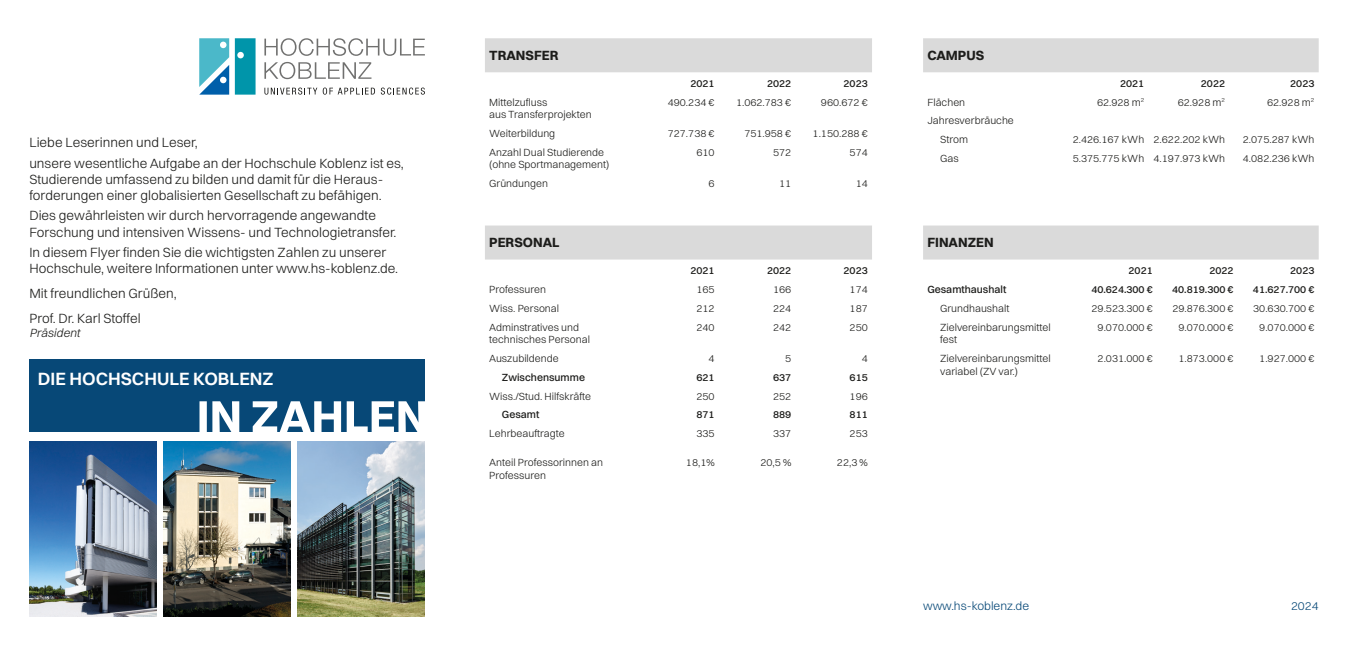
<style>
.page{position:relative;width:1357px;height:655px;background:#fff}
.page>*{position:absolute;margin:0;border:0;box-sizing:border-box;transform-origin:0 0}
.t1{font:600 18px "Switzer";color:#fff}
.t2{font:300 13.5px/16.2px "Switzer";color:#1d1d1b}
.t3{font:700 13.5px "Switzer";color:#1d1d1b}
.t4{font:300 12px "Switzer";color:#074877}
.t5{font:italic 300 12px "Switzer";color:#1d1d1b}
.t6{font:300 10.5px/12.6px "Switzer";color:#1d1d1b}
.t7{font:500 10.5px "Switzer";color:#1d1d1b}
</style>
<div class="page">
<svg style="left:235px;top:38px;width:20px;height:57px"></svg>
<svg style="left:199px;top:38px;width:30px;height:57px"></svg>
<svg style="left:264px;top:62px;width:107px;height:17px"></svg>
<svg style="left:264px;top:88px;width:53px;height:7px"></svg>
<svg style="left:323px;top:88px;width:52px;height:7px"></svg>
<svg style="left:381px;top:88px;width:44px;height:7px"></svg>
<svg style="left:264px;top:38px;width:161px;height:18px"></svg>
<div style="left:485px;top:225px;width:387px;height:34px;background:#dadada"></div>
<div style="left:923px;top:38px;width:395px;height:34px;background:#dadada"></div>
<div style="left:923px;top:225px;width:395px;height:34px;background:#dadada"></div>
<div style="left:29px;top:359px;width:396px;height:72px;background:#074877"></div>
<svg style="left:199px;top:401px;width:226px;height:31px"></svg>
<div style="left:485px;top:38px;width:387px;height:34px;background:#dadada"></div>
<img style="left:29px;top:441px;width:128px;height:176px">
<img style="left:163px;top:441px;width:128px;height:176px">
<img style="left:297px;top:441px;width:128px;height:176px">
<p class="t2" style="left:29px;top:134px;width:170px">Liebe Leserinnen und Leser,</p>
<p class="t2" style="left:29px;top:155px;width:376px">unsere wesentliche Aufgabe an der Hochschule Koblenz ist es,<br>Studierende umfassend zu bilden und damit für die Heraus&shy;forderungen einer globalisierten Gesellschaft zu befähigen.</p>
<p class="t2" style="left:29px;top:207px;width:369px">Dies gewährleisten wir durch hervorragende angewandte<br>Forschung und intensiven Wissens- und Technologietransfer.</p>
<p class="t2" style="left:29px;top:244px;width:370px">In diesem Flyer finden Sie die wichtigsten Zahlen zu unserer<br>Hochschule, weitere Informationen unter www.hs-koblenz.de.</p>
<p class="t2" style="left:29px;top:285px;width:149px">Mit freundlichen Grüßen,</p>
<p class="t2" style="left:29px;top:310px;width:113px">Prof. Dr. Karl Stoffel</p>
<p class="t5" style="left:29px;top:326px;width:52px">Präsident</p>
<p class="t1" style="left:38px;top:368px;width:237px">DIE HOCHSCHULE KOBLENZ</p>
<p class="t3" style="left:489px;top:47px;width:71px">TRANSFER</p>
<p class="t3" style="left:927px;top:47px;width:58px">CAMPUS</p>
<p class="t7" style="left:690px;top:77px;width:26px">2021</p>
<p class="t7" style="left:767px;top:77px;width:26px">2022</p>
<p class="t7" style="left:843px;top:77px;width:26px">2023</p>
<p class="t7" style="left:1120px;top:77px;width:26px">2021</p>
<p class="t7" style="left:1200px;top:77px;width:26px">2022</p>
<p class="t7" style="left:1290px;top:77px;width:26px">2023</p>
<p class="t6" style="left:489px;top:96px;width:104px">Mittelzufluss<br>aus Transferprojekten</p>
<p class="t6" style="left:668px;top:96px;width:48px">490.234 €</p>
<p class="t6" style="left:736px;top:96px;width:57px">1.062.783 €</p>
<p class="t6" style="left:821px;top:96px;width:48px">960.672 €</p>
<p class="t6" style="left:489px;top:127px;width:68px">Weiterbildung</p>
<p class="t6" style="left:668px;top:127px;width:48px">727.738 €</p>
<p class="t6" style="left:744px;top:127px;width:48px">751.958 €</p>
<p class="t6" style="left:812px;top:127px;width:57px">1.150.288 €</p>
<p class="t6" style="left:489px;top:146px;width:122px">Anzahl Dual Studierende (ohne Sportmanagement)</p>
<p class="t6" style="left:696px;top:146px;width:20px">610</p>
<p class="t6" style="left:773px;top:146px;width:20px">572</p>
<p class="t6" style="left:849px;top:146px;width:20px">574</p>
<p class="t6" style="left:489px;top:177px;width:60px">Gründungen</p>
<p class="t6" style="left:708px;top:177px;width:8px">6</p>
<p class="t6" style="left:779px;top:177px;width:14px">11</p>
<p class="t6" style="left:855px;top:177px;width:14px">14</p>
<p class="t6" style="left:927px;top:96px;width:39px">Flächen</p>
<p class="t6" style="left:1097px;top:96px;width:49px">62.928 m<sup>2</sup></p>
<p class="t6" style="left:1177px;top:96px;width:49px">62.928 m<sup>2</sup></p>
<p class="t6" style="left:1267px;top:96px;width:49px">62.928 m<sup>2</sup></p>
<p class="t6" style="left:927px;top:114px;width:88px">Jahresverbräuche</p>
<p class="t6" style="left:940px;top:133px;width:29px">Strom</p>
<p class="t6" style="left:1072px;top:133px;width:73px">2.426.167 kWh</p>
<p class="t6" style="left:1153px;top:133px;width:73px">2.622.202 kWh</p>
<p class="t6" style="left:1242px;top:133px;width:73px">2.075.287 kWh</p>
<p class="t6" style="left:940px;top:152px;width:20px">Gas</p>
<p class="t6" style="left:1072px;top:152px;width:73px">5.375.775 kWh</p>
<p class="t6" style="left:1153px;top:152px;width:73px">4.197.973 kWh</p>
<p class="t6" style="left:1242px;top:152px;width:73px">4.082.236 kWh</p>
<p class="t3" style="left:489px;top:234px;width:72px">PERSONAL</p>
<p class="t3" style="left:927px;top:234px;width:68px">FINANZEN</p>
<p class="t7" style="left:690px;top:264px;width:26px">2021</p>
<p class="t7" style="left:767px;top:264px;width:26px">2022</p>
<p class="t7" style="left:843px;top:264px;width:26px">2023</p>
<p class="t7" style="left:1128px;top:264px;width:26px">2021</p>
<p class="t7" style="left:1209px;top:264px;width:26px">2022</p>
<p class="t7" style="left:1290px;top:264px;width:26px">2023</p>
<p class="t6" style="left:489px;top:283px;width:58px">Professuren</p>
<p class="t6" style="left:696px;top:283px;width:20px">165</p>
<p class="t6" style="left:773px;top:283px;width:20px">166</p>
<p class="t6" style="left:849px;top:283px;width:20px">174</p>
<p class="t6" style="left:489px;top:302px;width:71px">Wiss. Personal</p>
<p class="t6" style="left:696px;top:302px;width:20px">212</p>
<p class="t6" style="left:773px;top:302px;width:20px">224</p>
<p class="t6" style="left:849px;top:302px;width:20px">187</p>
<p class="t6" style="left:489px;top:320px;width:102px">Adminstratives und technisches Personal</p>
<p class="t6" style="left:696px;top:320px;width:20px">240</p>
<p class="t6" style="left:773px;top:320px;width:20px">242</p>
<p class="t6" style="left:849px;top:320px;width:20px">250</p>
<p class="t6" style="left:489px;top:352px;width:71px">Auszubildende</p>
<p class="t6" style="left:708px;top:352px;width:8px">4</p>
<p class="t6" style="left:785px;top:352px;width:8px">5</p>
<p class="t6" style="left:861px;top:352px;width:8px">4</p>
<p class="t7" style="left:502px;top:371px;width:85px">Zwischensumme</p>
<p class="t7" style="left:696px;top:371px;width:20px">621</p>
<p class="t7" style="left:773px;top:371px;width:20px">637</p>
<p class="t7" style="left:849px;top:371px;width:20px">615</p>
<p class="t6" style="left:489px;top:389px;width:103px">Wiss./Stud. Hilfskräfte</p>
<p class="t6" style="left:696px;top:389px;width:20px">250</p>
<p class="t6" style="left:773px;top:389px;width:20px">252</p>
<p class="t6" style="left:849px;top:389px;width:20px">196</p>
<p class="t7" style="left:502px;top:408px;width:39px">Gesamt</p>
<p class="t7" style="left:696px;top:408px;width:20px">871</p>
<p class="t7" style="left:773px;top:408px;width:20px">889</p>
<p class="t7" style="left:849px;top:408px;width:20px">811</p>
<p class="t6" style="left:489px;top:427px;width:77px">Lehrbeauftragte</p>
<p class="t6" style="left:696px;top:427px;width:20px">335</p>
<p class="t6" style="left:773px;top:427px;width:20px">337</p>
<p class="t6" style="left:849px;top:427px;width:20px">253</p>
<p class="t6" style="left:489px;top:456px;width:115px">Anteil Professorinnen an<br>Professuren</p>
<p class="t6" style="left:686px;top:456px;width:30px">18,1%</p>
<p class="t6" style="left:760px;top:456px;width:32px">20,5 %</p>
<p class="t6" style="left:837px;top:456px;width:32px">22,3 %</p>
<p class="t7" style="left:927px;top:283px;width:81px">Gesamthaushalt</p>
<p class="t7" style="left:1091px;top:283px;width:63px">40.624.300 €</p>
<p class="t7" style="left:1172px;top:283px;width:63px">40.819.300 €</p>
<p class="t7" style="left:1252px;top:283px;width:63px">41.627.700 €</p>
<p class="t6" style="left:940px;top:302px;width:71px">Grundhaushalt</p>
<p class="t6" style="left:1091px;top:302px;width:63px">29.523.300 €</p>
<p class="t6" style="left:1172px;top:302px;width:63px">29.876.300 €</p>
<p class="t6" style="left:1253px;top:302px;width:63px">30.630.700 €</p>
<p class="t6" style="left:940px;top:320px;width:112px">Zielvereinbarungsmittel fest</p>
<p class="t6" style="left:1097px;top:320px;width:57px">9.070.000 €</p>
<p class="t6" style="left:1178px;top:320px;width:57px">9.070.000 €</p>
<p class="t6" style="left:1259px;top:320px;width:57px">9.070.000 €</p>
<p class="t6" style="left:940px;top:352px;width:112px">Zielvereinbarungsmittel variabel (ZV var.)</p>
<p class="t6" style="left:1097px;top:352px;width:57px">2.031.000 €</p>
<p class="t6" style="left:1178px;top:352px;width:57px">1.873.000 €</p>
<p class="t6" style="left:1259px;top:352px;width:57px">1.927.000 €</p>
<p class="t4" style="left:923px;top:598px;width:108px">www.hs-koblenz.de</p>
<p class="t4" style="left:1290px;top:598px;width:29px">2024</p>
</div>
